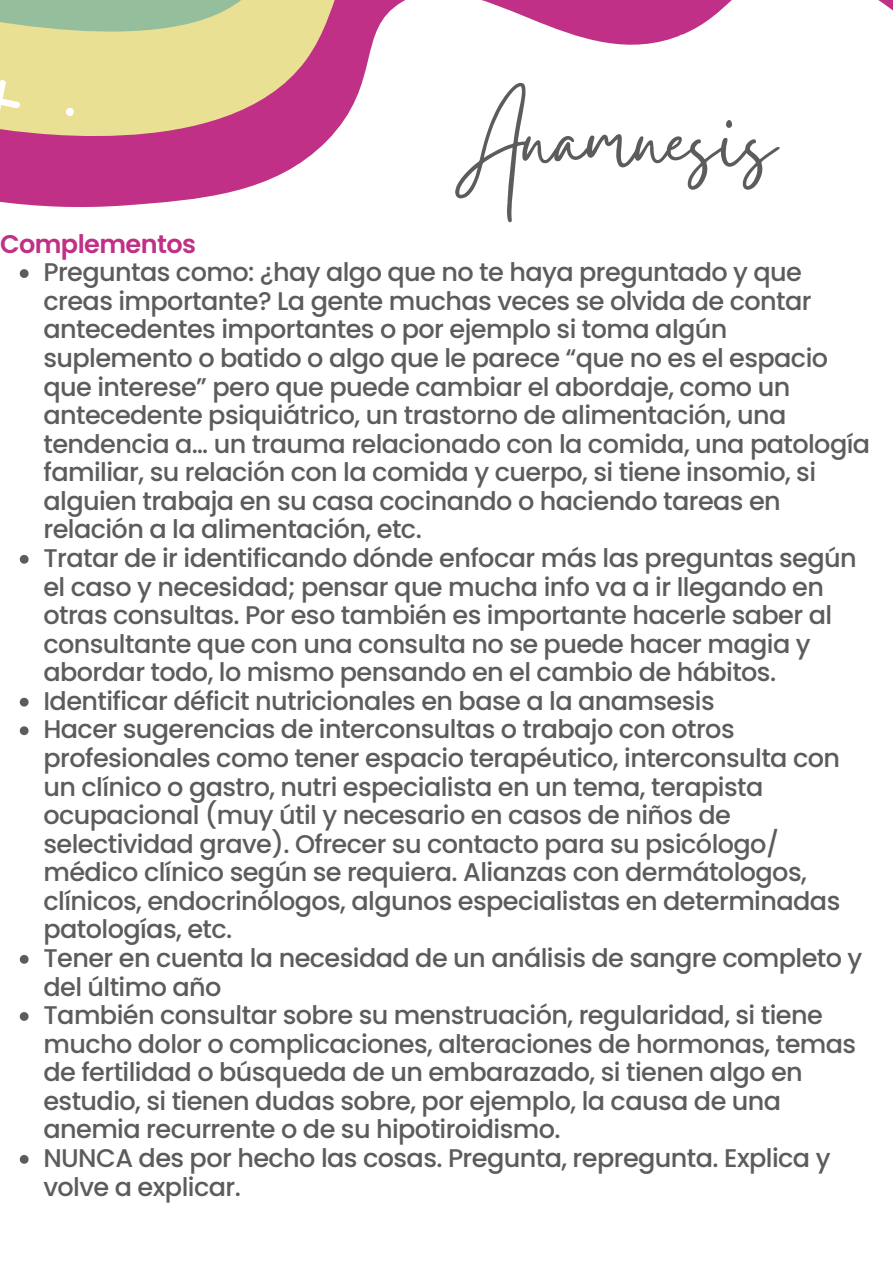
<style>
.page{position:relative;width:893px;height:1264px;background:#fff}
.page>*{position:absolute;margin:0;border:0;box-sizing:border-box;transform-origin:0 0}
.t1{font:106.35px "Gistesy";color:#5b5c5b}
.t2{font:500 25.5px/28.5px "Poppins";letter-spacing:-.025em;color:#5b5c5b}
.t3{font:600 25.5px "Poppins";letter-spacing:-.025em;color:#c03086}
</style>
<div class="page">
<svg style="left:0;top:0;width:892px;height:275px"></svg>
<svg style="left:20px;top:269px;width:9px;height:9px"></svg>
<svg style="left:20px;top:555px;width:9px;height:8px"></svg>
<svg style="left:20px;top:697px;width:9px;height:9px"></svg>
<svg style="left:20px;top:726px;width:9px;height:9px"></svg>
<svg style="left:20px;top:955px;width:9px;height:8px"></svg>
<svg style="left:20px;top:1012px;width:9px;height:8px"></svg>
<svg style="left:20px;top:1155px;width:9px;height:8px"></svg>
<h1 class="t1" style="left:456px;top:67px;width:321px">Anamnesis</h1>
<p class="t2" style="left:43px;top:258px;width:828px">Preguntas como: ¿hay algo que no te haya preguntado y que creas importante? La gente muchas veces se olvida de contar antecedentes importantes o por ejemplo si toma algún suplemento o batido o algo que le parece “que no es el espacio que interese” pero que puede cambiar el abordaje, como un antecedente psiquiátrico, un trastorno de alimentación, una tendencia a… un trauma relacionado con la comida, una patología familiar, su relación con la comida y cuerpo, si tiene insomio, si alguien trabaja en su casa cocinando o haciendo tareas en relación a la alimentación, etc.<br>Tratar de ir identificando dónde enfocar más las preguntas según el caso y necesidad; pensar que mucha info va a ir llegando en otras consultas. Por eso también es importante hacerle saber al consultante que con una consulta no se puede hacer magia y abordar todo, lo mismo pensando en el cambio de hábitos.<br>Identificar déficit nutricionales en base a la anamsesis<br>Hacer sugerencias de interconsultas o trabajo con otros profesionales como tener espacio terapéutico, interconsulta con un clínico o gastro, nutri especialista en un tema, terapista ocupacional (muy útil y necesario en casos de niños de selectividad grave). Ofrecer su contacto para su psicólogo/ médico clínico según se requiera. Alianzas con dermátologos, clínicos, endocrinólogos, algunos especialistas en determinadas patologías, etc.<br>Tener en cuenta la necesidad de un análisis de sangre completo y del último año<br>También consultar sobre su menstruación, regularidad, si tiene mucho dolor o complicaciones, alteraciones de hormonas, temas de fertilidad o búsqueda de un embarazado, si tienen algo en estudio, si tienen dudas sobre, por ejemplo, la causa de una anemia recurrente o de su hipotiroidismo.<br>NUNCA des por hecho las cosas. Pregunta, repregunta. Explica y volve a explicar.</p>
<p class="t3" style="left:0;top:226px;width:197px">Complementos</p>
</div>
